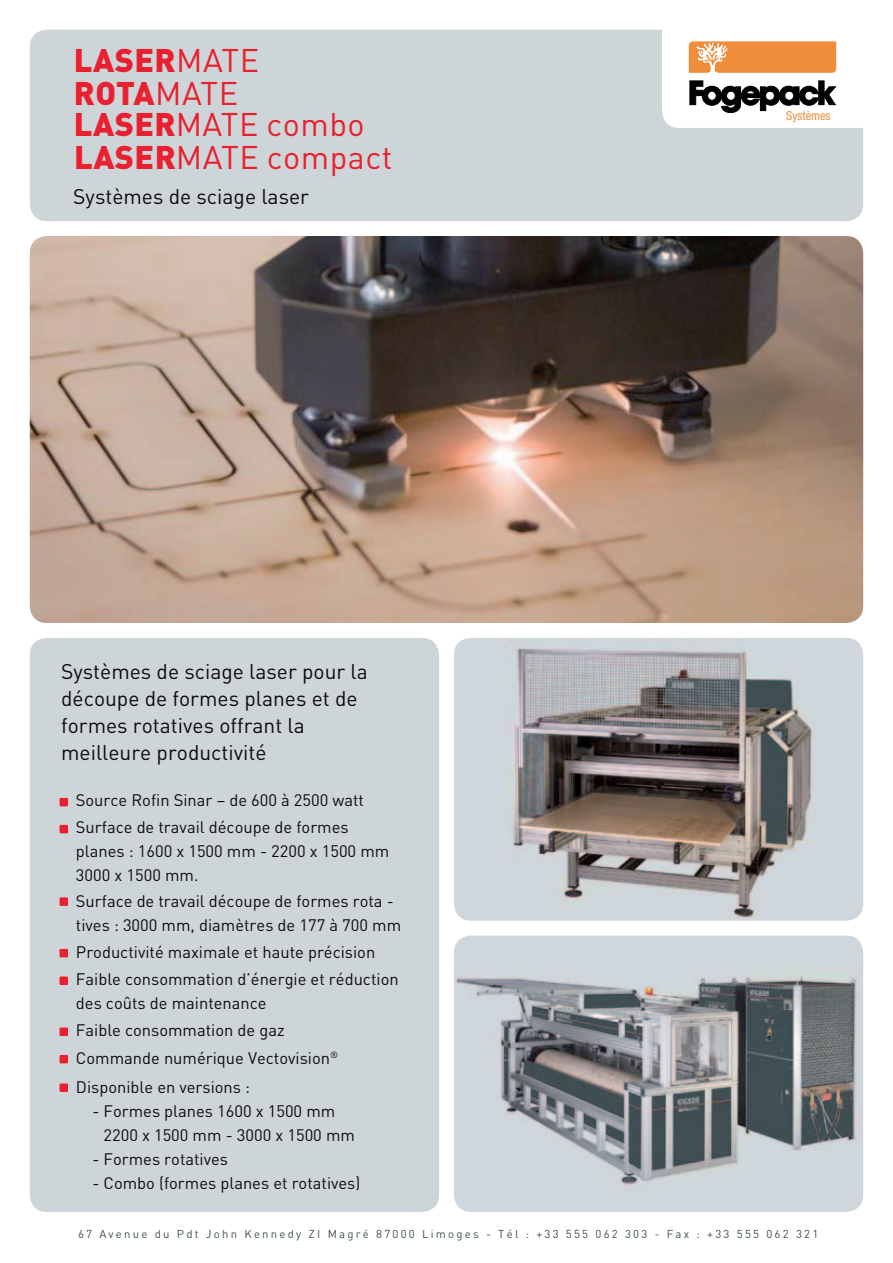
<style>
.page{position:relative;width:893px;height:1263px;background:#fff}
.page>*{position:absolute;margin:0;border:0;box-sizing:border-box;transform-origin:0 0}
.t1{font:32.4px/32.4px "DIN";letter-spacing:.015em;color:#e9202f}
.t2{font:21px/27px "DIN";color:#0e0b10}
.t3{font:16.5px/27.8px "DIN";color:#0e0b10}
.t4{font:condensed 12.3px "Helvetica Neue";color:#f08d3a}
.t5{font:11.4px "DIN";letter-spacing:.195em;color:#414f54}
.s1{font-weight:900}
</style>
<div class="page">
<div style="left:30px;top:30px;width:833px;height:191px;background:#ced5d8"></div>
<img style="left:30px;top:236px;width:833px;height:387px">
<img style="left:454px;top:935px;width:409px;height:277px">
<div style="left:30px;top:638px;width:409px;height:574px;background:#ced5d8;border-radius:17px"></div>
<img style="left:454px;top:638px;width:409px;height:283px">
<div style="left:60px;top:798px;width:8px;height:8px;background:#e9202f"></div>
<div style="left:60px;top:825px;width:8px;height:8px;background:#e9202f"></div>
<div style="left:60px;top:897px;width:8px;height:9px;background:#e9202f"></div>
<div style="left:60px;top:949px;width:8px;height:8px;background:#e9202f"></div>
<div style="left:60px;top:976px;width:8px;height:9px;background:#e9202f"></div>
<div style="left:60px;top:1027px;width:8px;height:9px;background:#e9202f"></div>
<div style="left:60px;top:1055px;width:8px;height:8px;background:#e9202f"></div>
<div style="left:60px;top:1083px;width:8px;height:9px;background:#e9202f"></div>
<svg style="left:689px;top:41px;width:148px;height:72px"></svg>
<h1 class="t1" style="left:74px;top:43px;width:320px"><span class="s1">LASER</span>MATE<br><span class="s1">ROTA</span>MATE<br><span class="s1">LASER</span>MATE combo<br><span class="s1">LASER</span>MATE compact</h1>
<p class="t2" style="left:73px;top:183px;width:237px">Systèmes de sciage laser</p>
<p class="t2" style="left:61px;top:658px;width:308px">Systèmes de sciage laser pour la découpe de formes planes et de formes rotatives offrant la meilleure productivité</p>
<p class="t3" style="left:76px;top:787px;width:290px;line-height:27px">Source Rofin Sinar – de 600 à 2500 watt<br>Surface de travail découpe de formes</p>
<p class="t3" style="left:76px;top:839px;width:327px;line-height:24.5px">planes : 1600 x 1500 mm - 2200 x 1500 mm<br>3000 x 1500 mm.<br>Surface de travail découpe de formes rota - tives : 3000 mm, diamètres de 177 à 700 mm</p>
<p class="t3" style="left:76px;top:937px;width:324px">Productivité maximale et haute précision<br>Faible consommation d’énergie et réduction</p>
<p class="t3" style="left:76px;top:989px;width:264px">des coûts de maintenance<br>Faible consommation de gaz<br>Commande numérique Vectovision<sup>®<br></sup>Disponible en versions :</p>
<p class="t3" style="left:104px;top:1098px;width:253px;line-height:24px;text-indent:-11px">- Formes planes 1600 x 1500 mm<br>2200 x 1500 mm - 3000 x 1500 mm</p>
<p class="t3" style="left:92px;top:1144px;width:137px">- Formes rotatives</p>
<p class="t3" style="left:92px;top:1168px;width:270px">- Combo (formes planes et rotatives)</p>
<p class="t4" style="left:786px;top:108px;width:46px">Systèmes</p>
<p class="t5" style="left:78px;top:1227px;width:742px">67 Avenue du Pdt John Kennedy ZI Magré 87000 Limoges - Tél : +33 555 062 303 - Fax : +33 555 062 321</p>
</div>
